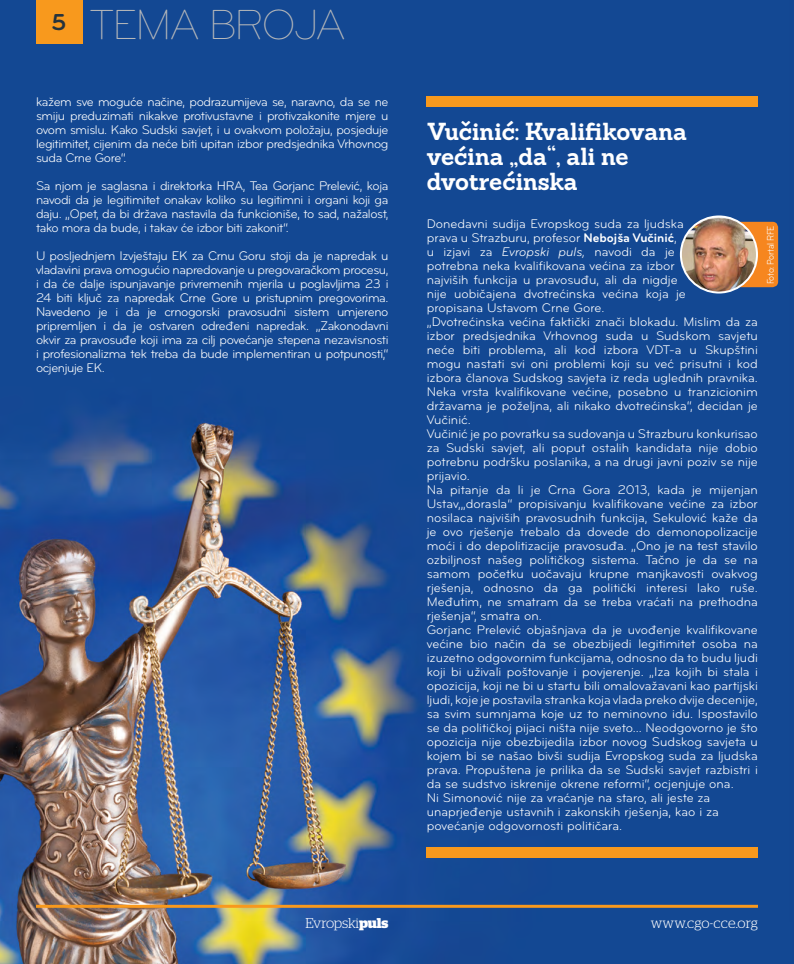
<style>
.page{position:relative;width:794px;height:964px;background:#fff}
.page>*{position:absolute;margin:0;border:0;box-sizing:border-box;transform-origin:0 0}
.t1{font:300 43.6px "Bryant Pro";letter-spacing:-.06em;color:#b6b8ba}
.t2{font:700 24px/25px "Sanchez";letter-spacing:-.005em;color:#fff}
.t3{font:700 24px "Bryant Pro";color:#26333d}
.t4{font:300 14.2px "Stag";letter-spacing:-.01em;color:#fff}
.t5{font:13px/14px "Bryant Pro";color:#fff;text-align:justify}
.t6{font:10px "Bryant Pro";letter-spacing:-.03em;color:#fff;scale:.89 1}
.s1{font-weight:700}
.s2{font-style:italic}
</style>
<div class="page">
<img style="left:0;top:0;width:794px;height:964px">
<div style="left:722px;top:222px;width:56px;height:65px;background:#f6861f;border-radius:6px"></div>
<hr style="left:36px;top:905px;width:722px;height:3px;background:#f8991d">
<div style="left:427px;top:96px;width:331px;height:11px;background:#f8991d"></div>
<div style="left:427px;top:847px;width:331px;height:11px;background:#f8991d"></div>
<img style="left:681px;top:216px;width:76px;height:76px;border-radius:38px">
<div style="left:680px;top:215px;width:78px;height:78px;border:2px solid #fff;border-radius:50%"></div>
<div style="left:36px;top:0;width:46px;height:44px;background:#f8991d"></div>
<h2 class="t3" style="left:52px;top:9px;width:17px">5</h2>
<h1 class="t1" style="left:89px;top:2px;width:259px">TEMA BROJA</h1>
<p class="t5" style="left:36px;top:95px;width:354px">kažem sve moguće načine, podrazumijeva se, naravno, da se ne smiju preduzimati nikakve protivustavne i protivzakonite mjere u ovom smislu. Kako Sudski savjet, i u ovakvom položaju, posjeduje legitimitet, cijenim da neće biti upitan izbor predsjednika Vrhovnog suda Crne Gore“.</p>
<p class="t5" style="left:36px;top:179px;width:354px">Sa njom je saglasna i direktorka HRA, Tea Gorjanc Prelević, koja navodi da je legitimitet onakav koliko su legitimni i organi koji ga daju. „Opet, da bi država nastavila da funkcioniše, to sad, nažalost, tako mora da bude, i takav će izbor biti zakonit“.</p>
<p class="t5" style="left:36px;top:249px;width:354px">U posljednjem Izvještaju EK za Crnu Goru stoji da je napredak u vladavini prava omogućio napredovanje u pregovaračkom procesu, i da će dalje ispunjavanje privremenih mjerila u poglavljima 23 i 24 biti ključ za napredak Crne Gore u pristupnim pregovorima.<br>Navedeno je i da je crnogorski pravosudni sistem umjereno pripremljen i da je ostvaren određeni napredak. „Zakonodavni okvir za pravosuđe koji ima za cilj povećanje stepena nezavisnosti i profesionalizma tek treba da bude implementiran u potpunosti,“ ocjenjuje EK.</p>
<p class="t4" style="left:305px;top:915px;width:85px">Evropski<span class="s1">puls</span></p>
<h2 class="t2" style="left:427px;top:119px;width:262px">Vučinić: Kvalifikovana većina „da“, ali ne dvotrećinska</h2>
<p class="t5" style="left:427px;top:217px;width:333px;text-align:left">Donedavni sudija Evropskog suda za ljudska<br>prava u Strazburu, profesor <span class="s1">Nebojša Vučinić</span>,<br>u izjavi za <span class="s2">Evropski puls,</span> navodi da je<br>potrebna neka kvalifikovana većina za izbor<br>najviših funkcija u pravosuđu, ali da nigdje<br>nije uobičajena dvotrećinska većina koja je<br>propisana Ustavom Crne Gore.<br>„Dvotrećinska većina faktički znači blokadu. Mislim da za izbor predsjednika Vrhovnog suda u Sudskom savjetu neće biti problema, ali kod izbora VDT-a u Skupštini mogu nastati svi oni problemi koji su već prisutni i kod izbora članova Sudskog savjeta iz reda uglednih pravnika.<br>Neka vrsta kvalifikovane većine, posebno u tranzicionim državama je poželjna, ali nikako dvotrećinska“, decidan je Vučinić.<br>Vučinić je po povratku sa sudovanja u Strazburu konkurisao za Sudski savjet, ali poput ostalih kandidata nije dobio potrebnu podršku poslanika, a na drugi javni poziv se nije prijavio.<br>Na pitanje da li je Crna Gora 2013, kada je mijenjan Ustav,„dorasla“ propisivanju kvalifikovane većine za izbor nosilaca najviših pravosudnih funkcija, Sekulović kaže da je ovo rješenje trebalo da dovede do demonopolizacije moći i do depolitizacije pravosuđa. „Ono je na test stavilo ozbiljnost našeg političkog sistema. Tačno je da se na samom početku uočavaju krupne manjkavosti ovakvog rješenja, odnosno da ga politički interesi lako ruše.<br>Međutim, ne smatram da se treba vraćati na prethodna rješenja“, smatra on.<br>Gorjanc Prelević objašnjava da je uvođenje kvalifikovane većine bio način da se obezbijedi legitimitet osoba na izuzetno odgovornim funkcijama, odnosno da to budu ljudi koji bi uživali poštovanje i povjerenje. „Iza kojih bi stala i opozicija, koji ne bi u startu bili omalovažavani kao partijski ljudi, koje je postavila stranka koja vlada preko dvije decenije, sa svim sumnjama koje uz to neminovno idu. Ispostavilo se da političkoj pijaci ništa nije sveto... Neodgovorno je što opozicija nije obezbijedila izbor novog Sudskog savjeta u kojem bi se našao bivši sudija Evropskog suda za ljudska prava. Propuštena je prilika da se Sudski savjet razbistri i da se sudstvo iskrenije okrene reformi“, ocjenjuje ona.<br>Ni Simonović nije za vraćanje na staro, ali jeste za unaprjeđenje ustavnih i zakonskih rješenja, kao i za povećanje odgovornosti političara.</p>
<p class="t6" style="left:765px;top:284px;width:68px;rotate:-90deg">Foto: Portal RFE</p>
<p class="t4" style="left:650px;top:915px;width:109px">www.cgo-cce.org</p>
</div>
